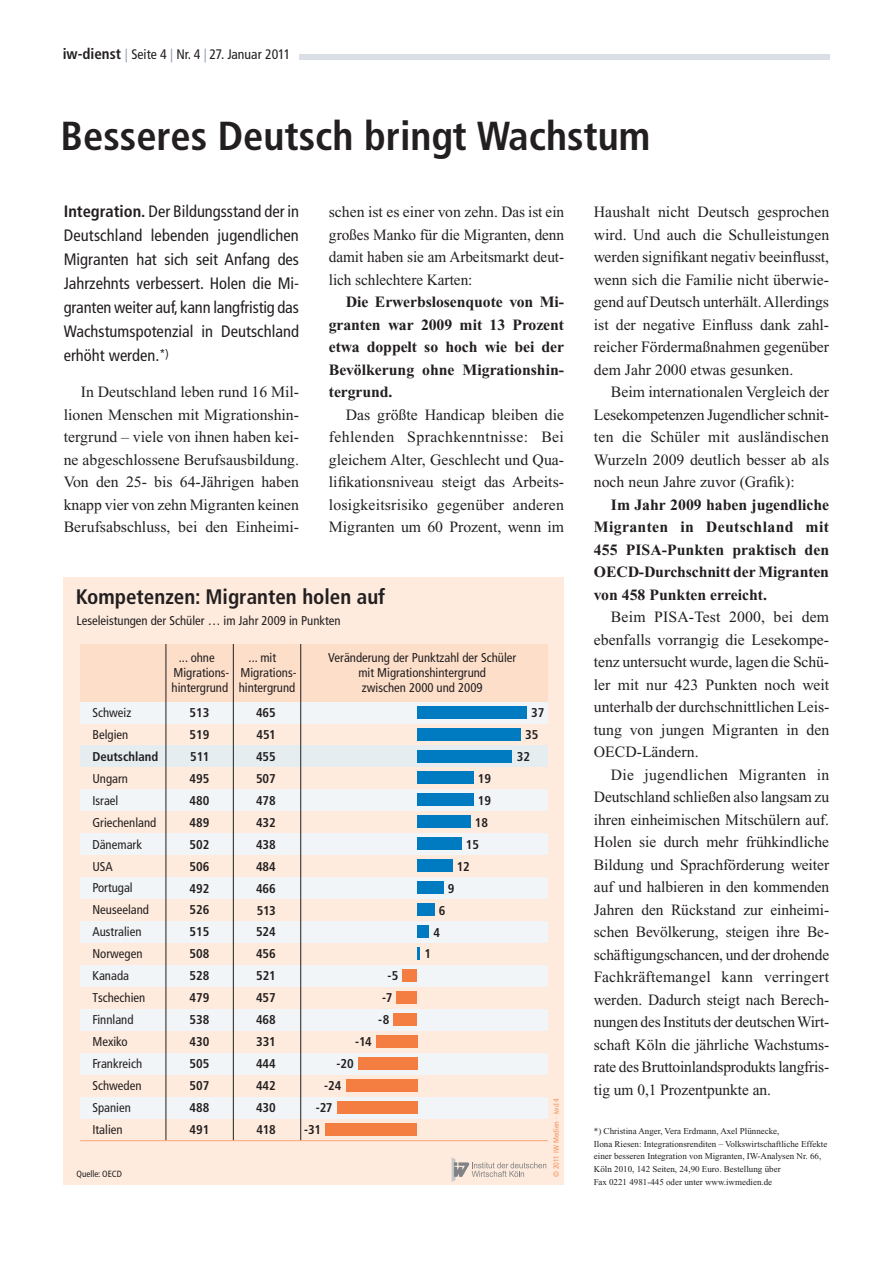
<style>
.page{position:relative;width:893px;height:1263px;background:#fff}
.page>*{position:absolute;margin:0;border:0;box-sizing:border-box;transform-origin:0 0}
.t1{font:700 condensed 40.5px "Frutiger";color:#231f20}
.t2{font:700 condensed 21px "Frutiger";color:#231f20}
.t3{font:condensed 16.5px/24px "Frutiger";letter-spacing:.005em;color:#231f20;text-align:justify}
.t4{font:15.75px/22.5px "Times New Roman";color:#231f20;text-align:justify}
.t5{font:700 15.75px/22.5px "Times New Roman";letter-spacing:-.005em;color:#231f20;text-align:justify}
.t6{font:condensed 13.8px "Frutiger";color:#231f20}
.t7{font:condensed 12.75px/21.9px "Frutiger";color:#231f20}
.t8{font:700 condensed 12.75px/21.9px "Frutiger";color:#231f20;text-align:justify}
.t9{font:9px/12.8px "Times New Roman";color:#231f20}
.t10{font:condensed 9px "Frutiger";color:#231f20}
.t11{font:condensed 7.5px "Frutiger";letter-spacing:.015em;color:#f6915d}
.s1{font-weight:700;font-size:15px}
.s2{color:#95a1b3}
.s3{font-weight:700}
</style>
<div class="page">
<div style="left:299px;top:54px;width:530px;height:6px;background:#dadee5"></div>
<div style="left:64px;top:577px;width:500px;height:608px;background:#feebdd"></div>
<svg style="left:452px;top:1157px;width:94px;height:25px"></svg>
<div style="left:80px;top:789px;width:468px;height:22px;background:#f1f5f7"></div>
<div style="left:80px;top:833px;width:468px;height:22px;background:#f1f5f7"></div>
<div style="left:80px;top:877px;width:468px;height:22px;background:#f1f5f7"></div>
<div style="left:80px;top:921px;width:468px;height:22px;background:#f1f5f7"></div>
<div style="left:80px;top:965px;width:468px;height:22px;background:#f1f5f7"></div>
<div style="left:80px;top:1009px;width:468px;height:22px;background:#f1f5f7"></div>
<div style="left:80px;top:1053px;width:468px;height:22px;background:#f1f5f7"></div>
<div style="left:80px;top:1097px;width:468px;height:22px;background:#f1f5f7"></div>
<div style="left:80px;top:644px;width:468px;height:58px;background:#fddec9"></div>
<div style="left:80px;top:702px;width:468px;height:22px;background:#f1f5f7"></div>
<div style="left:80px;top:745px;width:468px;height:22px;background:#e5edf1"></div>
<hr style="left:166px;top:644px;width:1px;height:497px;background:#231f20">
<hr style="left:233px;top:644px;width:1px;height:497px;background:#231f20">
<hr style="left:300px;top:644px;width:1px;height:497px;background:#231f20">
<hr style="left:80px;top:1140px;width:468px;height:1px;background:#f8a577">
<div style="left:417px;top:706px;width:110px;height:13px;background:#007ac0"></div>
<div style="left:417px;top:728px;width:104px;height:13px;background:#007ac0"></div>
<div style="left:417px;top:750px;width:95px;height:12px;background:#007ac0"></div>
<div style="left:417px;top:772px;width:57px;height:12px;background:#007ac0"></div>
<div style="left:417px;top:793px;width:57px;height:13px;background:#007ac0"></div>
<div style="left:417px;top:815px;width:54px;height:13px;background:#007ac0"></div>
<div style="left:417px;top:837px;width:45px;height:13px;background:#007ac0"></div>
<div style="left:417px;top:859px;width:36px;height:13px;background:#007ac0"></div>
<div style="left:417px;top:881px;width:27px;height:13px;background:#007ac0"></div>
<div style="left:417px;top:903px;width:18px;height:13px;background:#007ac0"></div>
<div style="left:417px;top:925px;width:12px;height:13px;background:#007ac0"></div>
<svg style="left:417px;top:947px;width:3px;height:13px"></svg>
<div style="left:402px;top:969px;width:15px;height:13px;background:#f47d42"></div>
<div style="left:397px;top:991px;width:20px;height:13px;background:#f47d42"></div>
<div style="left:394px;top:1013px;width:23px;height:13px;background:#f47d42"></div>
<div style="left:376px;top:1035px;width:41px;height:13px;background:#f47d42"></div>
<div style="left:358px;top:1057px;width:59px;height:13px;background:#f47d42"></div>
<div style="left:346px;top:1079px;width:71px;height:12px;background:#f47d42"></div>
<div style="left:337px;top:1101px;width:80px;height:13px;background:#f47d42"></div>
<div style="left:325px;top:1123px;width:92px;height:12px;background:#f47d42"></div>
<p class="t6" style="left:63px;top:47px;width:229px"><span class="s1">iw-dienst</span> <span class="s2">|</span> Seite 4 <span class="s2">|</span> Nr. 4 <span class="s2">|</span> 27. Januar 2011</p>
<h1 class="t1" style="left:61px;top:111px;width:591px">Besseres Deutsch bringt Wachstum</h1>
<p class="t3" style="left:64px;top:199px;width:237px"><span class="s3">Integration.</span> Der Bildungsstand der in Deutschland lebenden jugendlichen Migranten hat sich seit Anfang des Jahrzehnts verbessert. Holen die Mi&shy;granten weiter auf, kann langfristig das Wachstumspotenzial in Deutschland erhöht werden.<sup>*)</sup></p>
<p class="t4" style="left:329px;top:201px;width:237px">schen ist es einer von zehn. Das ist ein großes Manko für die Migranten, denn damit haben sie am Arbeitsmarkt deut&shy;lich schlechtere Karten:</p>
<p class="t5" style="left:329px;top:291px;width:237px;text-indent:17px">Die Erwerbslosenquote von Mi&shy;granten war 2009 mit 13 Prozent etwa doppelt so hoch wie bei der Bevölkerung ohne Migrationshin&shy;tergrund.</p>
<p class="t4" style="left:329px;top:403px;width:237px;text-indent:17px">Das größte Handicap bleiben die fehlenden Sprachkenntnisse: Bei gleichem Alter, Geschlecht und Qua&shy;lifikationsniveau steigt das Arbeits&shy;losigkeitsrisiko gegenüber anderen Migranten um 60 Prozent, wenn im</p>
<p class="t4" style="left:64px;top:381px;width:237px;text-indent:17px">In Deutschland leben rund 16 Mil&shy;lionen Menschen mit Migrationshin&shy;tergrund – viele von ihnen haben kei&shy;ne abgeschlossene Berufsausbildung.<br>Von den 25- bis 64-Jährigen haben knapp vier von zehn Migranten keinen Berufsabschluss, bei den Einheimi-</p>
<h2 class="t2" style="left:76px;top:584px;width:311px">Kompetenzen: Migranten holen auf</h2>
<p class="t7" style="left:76px;top:610px;width:266px">Leseleistungen der Schüler … im Jahr 2009 in Punkten</p>
<p class="t7" style="left:92px;top:702px;width:40px">Schweiz<br>Belgien</p>
<p class="t8" style="left:92px;top:745px;width:67px">Deutschland</p>
<p class="t7" style="left:92px;top:767px;width:65px">Ungarn<br>Israel<br>Griechenland<br>Dänemark<br>USA<br>Portugal<br>Neuseeland<br>Australien<br>Norwegen<br>Kanada<br>Tschechien<br>Finnland<br>Mexiko<br>Frankreich<br>Schweden<br>Spanien<br>Italien</p>
<p class="t10" style="left:76px;top:1168px;width:47px">Quelle: OECD</p>
<p class="t7" style="left:172px;top:650px;width:59px;line-height:15px;text-align:center">... ohne<br>Migrations&shy;hintergrund</p>
<p class="t7" style="left:239px;top:650px;width:59px;line-height:15px;text-indent:10px">... mit<br>Migrations&shy;hintergrund</p>
<p class="t7" style="left:328px;top:650px;width:190px;line-height:15px;text-align:center">Veränderung der Punktzahl der Schüler mit Migrationshintergrund<br>zwischen 2000 und 2009</p>
<p class="t8" style="left:190px;top:702px;width:21px">513<br>519<br>511<br>495<br>480<br>489<br>502<br>506<br>492<br>526<br>515<br>508<br>528<br>479<br>538<br>430<br>505<br>507<br>488<br>491</p>
<p class="t8" style="left:256px;top:702px;width:21px">465<br>451<br>455<br>507<br>478<br>432<br>438<br>484<br>466<br>513<br>524<br>456<br>521<br>457<br>468<br>331<br>444<br>442<br>430<br>418</p>
<p class="t8" style="left:531px;top:702px;width:15px">37</p>
<p class="t8" style="left:525px;top:724px;width:15px">35</p>
<p class="t8" style="left:517px;top:745px;width:15px">32</p>
<p class="t8" style="left:478px;top:767px;width:15px">19</p>
<p class="t8" style="left:478px;top:789px;width:15px">19</p>
<p class="t8" style="left:475px;top:811px;width:15px">18</p>
<p class="t8" style="left:466px;top:833px;width:15px">15</p>
<p class="t8" style="left:457px;top:855px;width:15px">12</p>
<p class="t8" style="left:448px;top:877px;width:8px">9</p>
<p class="t8" style="left:434px;top:899px;width:14px;text-align:center">6<br>4</p>
<p class="t8" style="left:425px;top:943px;width:8px">1</p>
<p class="t8" style="left:387px;top:965px;width:12px">-5</p>
<p class="t8" style="left:382px;top:987px;width:12px">-7</p>
<p class="t8" style="left:378px;top:1009px;width:13px">-8</p>
<p class="t8" style="left:355px;top:1031px;width:18px">-14</p>
<p class="t8" style="left:336px;top:1053px;width:19px">-20</p>
<p class="t8" style="left:324px;top:1075px;width:19px">-24</p>
<p class="t8" style="left:316px;top:1097px;width:18px">-27</p>
<p class="t8" style="left:304px;top:1119px;width:19px">-31</p>
<p class="t11" style="left:552px;top:1177px;width:81px;rotate:-90deg">© 2011 IW Medien · iwd 4</p>
<p class="t4" style="left:594px;top:201px;width:237px">Haushalt nicht Deutsch gesprochen wird. Und auch die Schulleistungen werden signifikant negativ beeinflusst, wenn sich die Familie nicht überwie&shy;gend auf Deutsch unterhält. Allerdings ist der negative Einfluss dank zahl&shy;reicher Fördermaßnahmen gegenüber dem Jahr 2000 etwas gesunken.</p>
<p class="t4" style="left:594px;top:381px;width:237px;text-indent:17px">Beim internationalen Vergleich der Lesekompetenzen Jugendlicher schnit&shy;ten die Schüler mit ausländischen Wurzeln 2009 deutlich besser ab als noch neun Jahre zuvor (Grafik):</p>
<p class="t5" style="left:594px;top:493px;width:237px;text-indent:17px">Im Jahr 2009 haben jugendliche Migranten in Deutschland mit 455 PISA-Punkten praktisch den OECD-Durchschnitt der Migranten von 458 Punkten erreicht.</p>
<p class="t4" style="left:594px;top:606px;width:237px;text-indent:17px">Beim PISA-Test 2000, bei dem ebenfalls vorrangig die Lesekompe&shy;tenz untersucht wurde, lagen die Schü&shy;ler mit nur 423 Punkten noch weit unterhalb der durchschnittlichen Leis&shy;tung von jungen Migranten in den OECD-Ländern.</p>
<p class="t4" style="left:594px;top:763px;width:237px;text-indent:17px">Die jugendlichen Migranten in Deutschland schließen also langsam zu ihren einheimischen Mitschülern auf.<br>Holen sie durch mehr frühkindliche Bildung und Sprachförderung weiter auf und halbieren in den kommenden Jahren den Rückstand zur einheimi&shy;schen Bevölkerung, steigen ihre Be&shy;schäftigungschancen, und der drohende Fachkräftemangel kann verringert werden. Dadurch steigt nach Berech&shy;nungen des Instituts der deutschen Wirt&shy;schaft Köln die jährliche Wachstums&shy;rate des Bruttoinlandsprodukts langfris&shy;tig um 0,1 Prozentpunkte an.</p>
<p class="t9" style="left:594px;top:1124px;width:235px">*) Christina Anger, Vera Erdmann, Axel Plünnecke,<br>Ilona Riesen: Integrationsrenditen – Volkswirtschaftliche Effekte einer besseren Integration von Migranten, IW-Analysen Nr. 66, Köln 2010, 142 Seiten, 24,90 Euro. Bestellung über<br>Fax 0221 4981-445 oder unter www.iwmedien.de</p>
</div>
